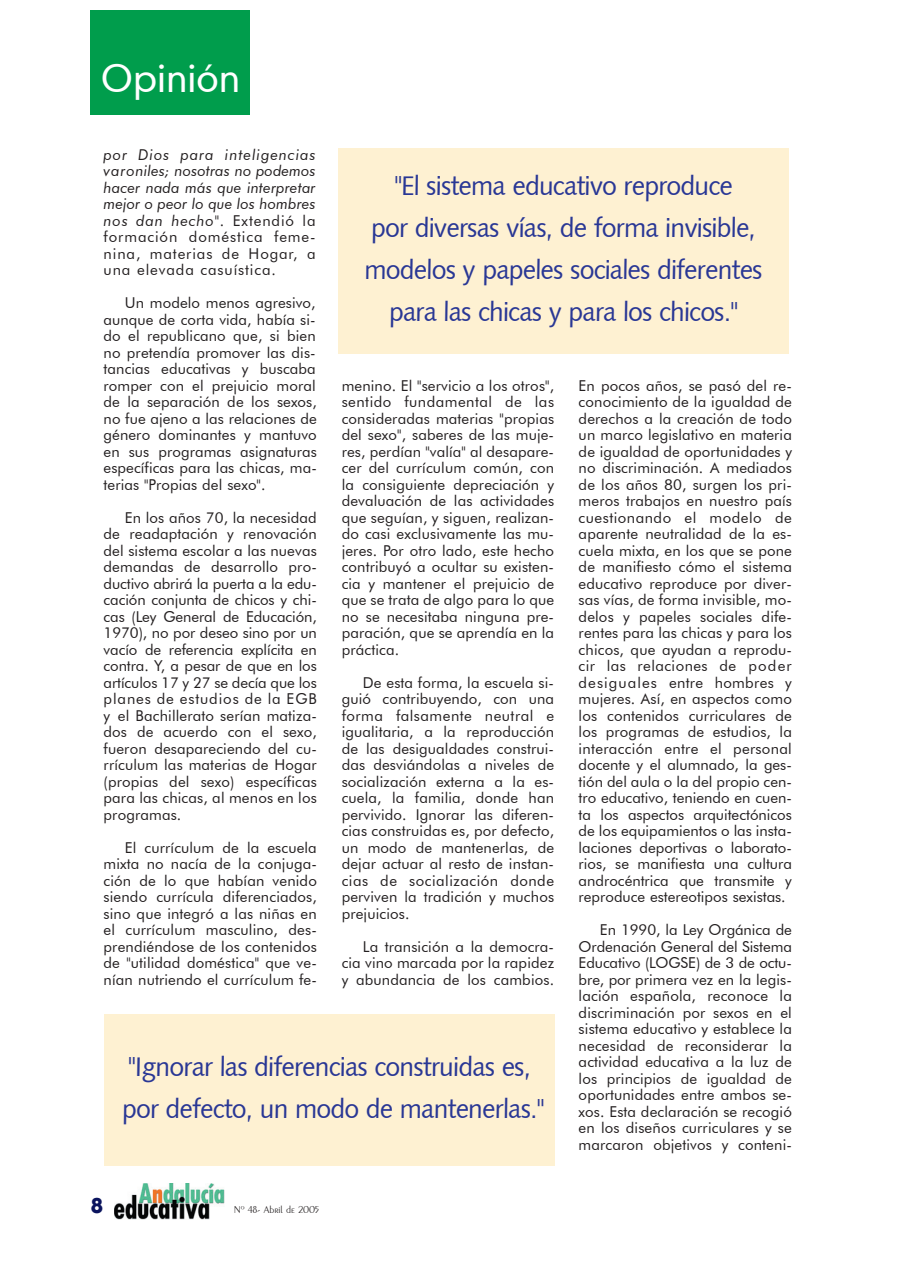
<style>
.page{position:relative;width:917px;height:1268px;background:#fff}
.page>*{position:absolute;margin:0;border:0;box-sizing:border-box;transform-origin:0 0}
.t1{font:36px "Geometr 706 Md BT";color:#fff}
.t2{font:27px/42px "Humanst 531 BT";letter-spacing:-.035em;color:#293795}
.t3{font:900 21px "VAG Rounded";color:#0b145e}
.t4{font:15px/16.5px "Futura Bk BT";letter-spacing:.01em;color:#231f20;text-align:justify}
.t5{font:italic 15px/16.5px "Futura Bk BT";letter-spacing:.005em;color:#231f20;text-align:justify}
.t6{font:10.5px "Exotc 350 Lt BT";color:#231f20}
.s1{font-style:normal}
</style>
<div class="page">
<div style="left:104px;top:1014px;width:451px;height:151px;background:#fef1d2"></div>
<img style="left:115px;top:1183px;width:109px;height:36px">
<div style="left:91px;top:11px;width:159px;height:104px;background:#009d4c"></div>
<div style="left:338px;top:148px;width:451px;height:206px;background:#fef1d2"></div>
<h1 class="t1" style="left:101px;top:55px;width:140px">Opinión</h1>
<p class="t5" style="left:104px;top:146px;width:214px">por Dios para inteligencias varoniles; nosotras no podemos hacer nada más que interpretar mejor o peor lo que los hombres nos dan hecho<span class="s1">". Extendió la formación doméstica feme&shy;nina, materias de Hogar, a una elevada casuística.</span></p>
<p class="t4" style="left:104px;top:294px;width:215px;text-indent:21px">Un modelo menos agresivo, aunque de corta vida, había si&shy;do el republicano que, si bien no pretendía promover las dis&shy;tancias educativas y buscaba romper con el prejuicio moral de la separación de los sexos, no fue ajeno a las relaciones de género dominantes y mantuvo en sus programas asignaturas específicas para las chicas, ma&shy;terias "Propias del sexo".</p>
<p class="t4" style="left:104px;top:509px;width:215px;text-indent:21px">En los años 70, la necesidad de readaptación y renovación del sistema escolar a las nuevas demandas de desarrollo pro&shy;ductivo abrirá la puerta a la edu&shy;cación conjunta de chicos y chi&shy;cas (Ley General de Educación, 1970), no por deseo sino por un vacío de referencia explícita en contra. Y, a pesar de que en los artículos 17 y 27 se decía que los planes de estudios de la EGB y el Bachillerato serían matiza&shy;dos de acuerdo con el sexo, fueron desapareciendo del cu&shy;rrículum las materias de Hogar (propias del sexo) específicas para las chicas, al menos en los programas.</p>
<p class="t4" style="left:104px;top:839px;width:215px;text-indent:21px">El currículum de la escuela mixta no nacía de la conjuga&shy;ción de lo que habían venido siendo currícula diferenciados, sino que integró a las niñas en el currículum masculino, des&shy;prendiéndose de los contenidos de "utilidad doméstica" que ve&shy;nían nutriendo el currículum fe-</p>
<h2 class="t2" style="left:364px;top:164px;width:399px;text-align:center">"El sistema educativo reproduce<br>por diversas vías, de forma invisible, modelos y papeles sociales diferentes para las chicas y para los chicos."</h2>
<p class="t4" style="left:342px;top:377px;width:214px">menino. El "servicio a los otros", sentido fundamental de las consideradas materias "propias del sexo", saberes de las muje&shy;res, perdían "valía" al desapare&shy;cer del currículum común, con la consiguiente depreciación y devaluación de las actividades que seguían, y siguen, realizan&shy;do casi exclusivamente las mu&shy;jeres. Por otro lado, este hecho contribuyó a ocultar su existen&shy;cia y mantener el prejuicio de que se trata de algo para lo que no se necesitaba ninguna pre&shy;paración, que se aprendía en la práctica.</p>
<p class="t4" style="left:342px;top:674px;width:214px;text-indent:21px">De esta forma, la escuela si&shy;guió contribuyendo, con una forma falsamente neutral e igualitaria, a la reproducción de las desigualdades construi&shy;das desviándolas a niveles de socialización externa a la es&shy;cuela, la familia, donde han pervivido. Ignorar las diferen&shy;cias construidas es, por defecto, un modo de mantenerlas, de dejar actuar al resto de instan&shy;cias de socialización donde perviven la tradición y muchos prejuicios.</p>
<p class="t4" style="left:342px;top:938px;width:214px;text-indent:21px">La transición a la democra&shy;cia vino marcada por la rapidez y abundancia de los cambios.</p>
<p class="t4" style="left:578px;top:377px;width:215px">En pocos años, se pasó del re&shy;conocimiento de la igualdad de derechos a la creación de todo un marco legislativo en materia de igualdad de oportunidades y no discriminación. A mediados de los años 80, surgen los pri&shy;meros trabajos en nuestro país cuestionando el modelo de aparente neutralidad de la es&shy;cuela mixta, en los que se pone de manifiesto cómo el sistema educativo reproduce por diver&shy;sas vías, de forma invisible, mo&shy;delos y papeles sociales dife&shy;rentes para las chicas y para los chicos, que ayudan a reprodu&shy;cir las relaciones de poder desiguales entre hombres y mujeres. Así, en aspectos como los contenidos curriculares de los programas de estudios, la interacción entre el personal docente y el alumnado, la ges&shy;tión del aula o la del propio cen&shy;tro educativo, teniendo en cuen&shy;ta los aspectos arquitectónicos de los equipamientos o las insta&shy;laciones deportivas o laborato&shy;rios, se manifiesta una cultura androcéntrica que transmite y reproduce estereotipos sexistas.</p>
<p class="t4" style="left:578px;top:921px;width:215px;text-indent:21px">En 1990, la Ley Orgánica de Ordenación General del Sistema Educativo (LOGSE) de 3 de octu&shy;bre, por primera vez en la legis&shy;lación española, reconoce la discriminación por sexos en el sistema educativo y establece la necesidad de reconsiderar la actividad educativa a la luz de los principios de igualdad de oportunidades entre ambos se&shy;xos. Esta declaración se recogió en los diseños curriculares y se marcaron objetivos y conteni-</p>
<h2 class="t2" style="left:122px;top:1044px;width:424px">"Ignorar las diferencias construidas es, por defecto, un modo de mantenerlas."</h2>
<h3 class="t3" style="left:91px;top:1197px;width:13px">8</h3>
<p class="t6" style="left:234px;top:1202px;width:87px">Nº 48- Abril de 2005</p>
</div>
